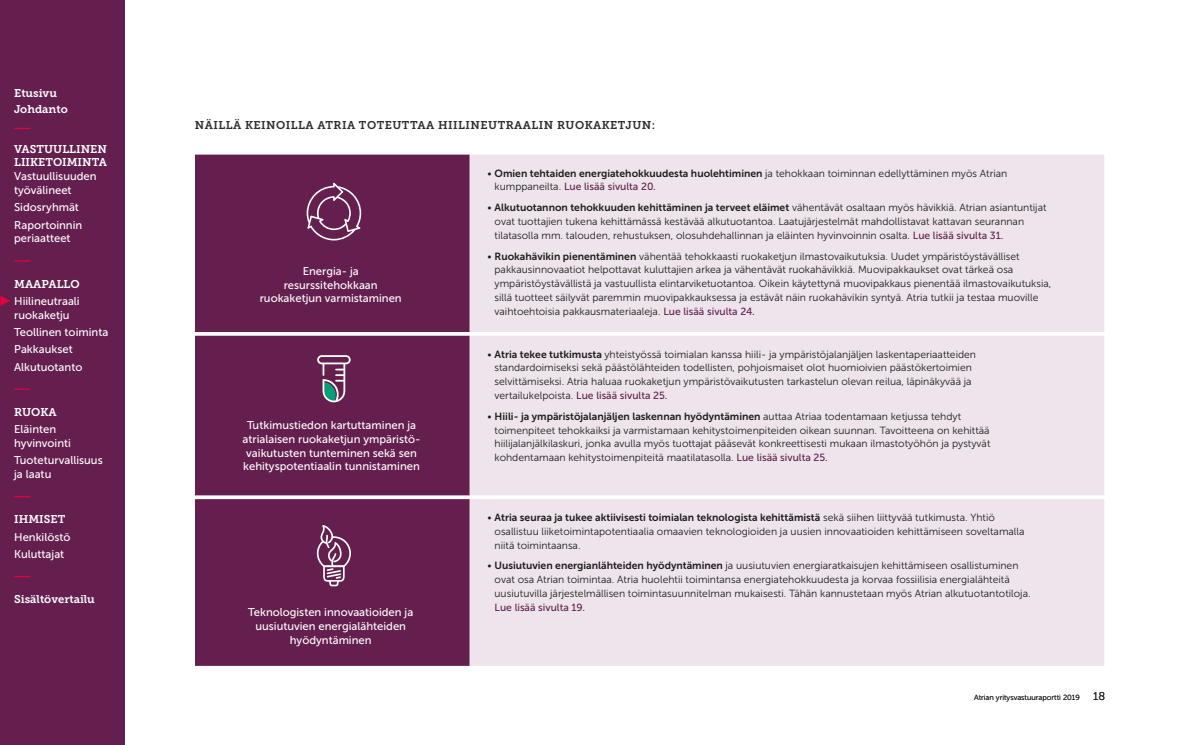
<style>
.page{position:relative;width:1177px;height:745px;background:#fff}
.page>*{position:absolute;margin:0;border:0;box-sizing:border-box;transform-origin:0 0}
.t1{font:11.25px/13.8px "Museo Sans 500";color:#fff}
.t2{font:11.25px/16.2px "Museo Slab 700";color:#fff}
.t3{font:11.25px "Museo Slab 700";letter-spacing:.04em;color:#2e2d2c}
.t4{font:10.38px/13.8px "Museo Sans 300";color:#1d1d1b}
.t5{font:10.38px "Museo Sans 700";color:#1d1d1b}
.t6{font:10.38px "Museo Sans 500";color:#641f4f}
.t7{font:7.5px "Museo Sans 300";color:#1d1d1b}
.s1{font-family:"Museo Sans 300"}
.s2{font-family:"Museo Sans 300";color:#1d1d1b}
.s3{font-family:"Museo Sans 500";color:#641f4f}
.s4{font-family:"Museo Sans 700"}
.s5{font-size:11.25px}
</style>
<div class="page">
<div style="left:195px;top:154px;width:274px;height:511px;background:#641f4f"></div>
<div style="left:469px;top:154px;width:635px;height:511px;background:#ede5eb"></div>
<svg style="left:306px;top:182px;width:55px;height:58px;background:#7d436b"></svg>
<svg style="left:317px;top:524px;width:34px;height:62px;background:#895479"></svg>
<svg style="left:317px;top:355px;width:33px;height:47px;background:#7f607c"></svg>
<div style="left:0;top:0;width:124px;height:744px;background:#641f4f"></div>
<svg style="left:14px;top:128px;width:16px;height:1px"></svg>
<svg style="left:14px;top:260px;width:16px;height:1px"></svg>
<svg style="left:14px;top:388px;width:16px;height:1px"></svg>
<svg style="left:14px;top:496px;width:16px;height:1px"></svg>
<svg style="left:0;top:295px;width:10px;height:11px"></svg>
<p class="t2" style="left:14px;top:85px;width:55px">Etusivu<br>Johdanto</p>
<p class="t2" style="left:14px;top:142px;width:94px;line-height:13.8px">VASTUULLINEN<br>LIIKETOIMINTA</p>
<p class="t1" style="left:14px;top:169px;width:84px">Vastuullisuuden työvälineet</p>
<p class="t1" style="left:14px;top:199px;width:70px;line-height:17.2px">Sidosryhmät<br>Raportoinnin</p>
<p class="t1" style="left:14px;top:231px;width:58px">periaatteet</p>
<p class="t2" style="left:14px;top:275px;width:67px">MAAPALLO</p>
<p class="t1" style="left:14px;top:294px;width:67px">Hiilineutraali ruokaketju</p>
<p class="t1" style="left:14px;top:323px;width:96px;line-height:17.2px">Teollinen toiminta<br>Pakkaukset<br>Alkutuotanto</p>
<p class="t2" style="left:14px;top:403px;width:44px">RUOKA</p>
<p class="t1" style="left:14px;top:422px;width:58px">Eläinten hyvinvointi</p>
<p class="t1" style="left:14px;top:453px;width:90px">Tuoteturvallisuus ja laatu</p>
<p class="t2" style="left:14px;top:511px;width:53px">IHMISET</p>
<p class="t1" style="left:14px;top:528px;width:58px;line-height:17.2px">Henkilöstö<br>Kuluttajat</p>
<p class="t2" style="left:14px;top:591px;width:82px">Sisältövertailu</p>
<p class="t3" style="left:195px;top:119px;width:462px">NÄILLÄ KEINOILLA ATRIA TOTEUTTAA HIILINEUTRAALIN RUOKAKETJUN:</p>
<p class="t1" style="left:260px;top:264px;width:143px;text-align:center">Energia- ja resurssitehokkaan ruokaketjun varmistaminen</p>
<p class="t1" style="left:242px;top:418px;width:179px;text-align:center">Tutkimustiedon kartuttaminen ja atrialaisen ruokaketjun ympäristö&shy;vaikutusten tunteminen sekä sen kehityspotentiaalin tunnistaminen</p>
<p class="t1" style="left:248px;top:605px;width:167px;text-align:center">Teknologisten innovaatioiden ja uusiutuvien energialähteiden hyödyntäminen</p>
<p class="t5" style="left:487px;top:167px;width:521px"><span class="s1">•</span> Omien tehtaiden energiatehokkuudesta huolehtiminen <span class="s1">ja tehokkaan toiminnan edellyttäminen myös Atrian</span></p>
<p class="t6" style="left:494px;top:181px;width:163px"><span class="s2">kumppaneilta.</span> Lue lisää sivulta 20.</p>
<p class="t5" style="left:487px;top:202px;width:560px"><span class="s1">•</span> Alkutuotannon tehokkuuden kehittäminen ja terveet eläimet <span class="s1">vähentävät osaltaan myös hävikkiä. Atrian asiantuntijat</span></p>
<p class="t4" style="left:494px;top:214px;width:531px">ovat tuottajien tukena kehittämässä kestävää alkutuotantoa. Laatujärjestelmät mahdollistavat kattavan seurannan tilatasolla mm. talouden, rehustuksen, olosuhdehallinnan ja eläinten hyvinvoinnin osalta. <span class="s3">Lue lisää sivulta 31.</span></p>
<p class="t4" style="left:494px;top:249px;width:558px;text-indent:-7px">• <span class="s4">Ruokahävikin pienentäminen</span> vähentää tehokkaasti ruokaketjun ilmastovaikutuksia. Uudet ympäristöystävälliset pakkausinnovaatiot helpottavat kuluttajien arkea ja vähentävät ruokahävikkiä. Muovipakkaukset ovat tärkeä osa ympäristöystävällistä ja vastuullista elintarviketuotantoa. Oikein käytettynä muovipakkaus pienentää ilmastovaikutuksia, sillä tuotteet säilyvät paremmin muovipakkauksessa ja estävät näin ruokahävikin syntyä. Atria tutkii ja testaa muoville vaihtoehtoisia pakkausmateriaaleja. <span class="s3">Lue lisää sivulta 24.</span></p>
<p class="t4" style="left:494px;top:347px;width:483px;text-indent:-7px">• <span class="s4">Atria tekee tutkimusta</span> yhteistyössä toimialan kanssa hiili- ja ympäristöjalanjäljen laskentaperiaatteiden standardoimiseksi sekä päästölähteiden todellisten, pohjoismaiset olot huomioivien päästökertoimien selvittämiseksi. Atria haluaa ruokaketjun ympäristövaikutusten tarkastelun olevan reilua, läpinäkyvää ja vertailukelpoista. <span class="s3">Lue lisää sivulta 25.</span></p>
<p class="t5" style="left:487px;top:410px;width:475px"><span class="s1">•</span> Hiili- ja ympäristöjalanjäljen laskennan hyödyntäminen <span class="s1">auttaa Atriaa todentamaan ketjussa tehdyt</span></p>
<p class="t4" style="left:494px;top:423px;width:497px;text-align:justify">toimenpiteet tehokkaiksi ja varmistamaan kehitystoimenpiteiden oikean suunnan. Tavoitteena on kehittää hiilijalanjälkilaskuri, jonka avulla myös tuottajat pääsevät konkreettisesti mukaan ilmastotyöhön ja pystyvät kohdentamaan kehitystoimenpiteitä maatilatasolla. <span class="s3">Lue lisää sivulta 25.</span></p>
<p class="t5" style="left:487px;top:511px;width:509px"><span class="s1">•</span> Atria seuraa ja tukee aktiivisesti toimialan teknologista kehittämistä <span class="s1">sekä siihen liittyvää tutkimusta. Yhtiö</span></p>
<p class="t4" style="left:494px;top:524px;width:531px">osallistuu liiketoimintapotentiaalia omaavien teknologioiden ja uusien innovaatioiden kehittämiseen soveltamalla niitä toimintaansa.</p>
<p class="t4" style="left:494px;top:558px;width:537px;text-indent:-7px">• <span class="s4">Uusiutuvien energianlähteiden hyödyntäminen</span> ja uusiutuvien energiaratkaisujen kehittämiseen osallistuminen ovat osa Atrian toimintaa. Atria huolehtii toimintansa energiatehokkuudesta ja korvaa fossiilisia energialähteitä uusiutuvilla järjestelmällisen toimintasuunnitelman mukaisesti. Tähän kannustetaan myös Atrian alkutuotantotiloja.</p>
<p class="t6" style="left:494px;top:601px;width:92px">Lue lisää sivulta 19.</p>
<p class="t7" style="left:974px;top:693px;width:133px">Atrian yritysvastuuraportti 2019 <span class="s5">18</span></p>
</div>
